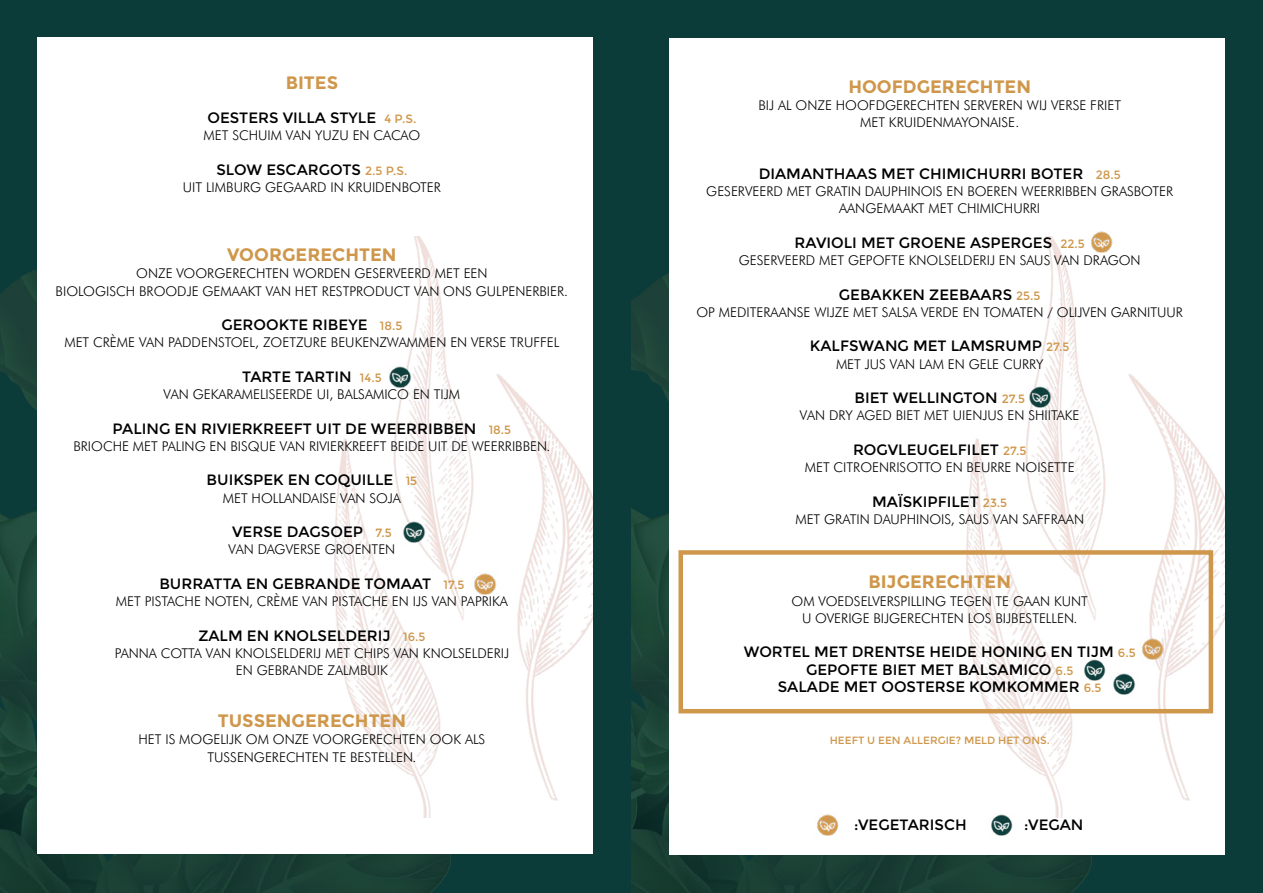
<style>
.page{position:relative;width:1263px;height:893px;background:#fff}
.page>*{position:absolute;margin:0;border:0;box-sizing:border-box;transform-origin:0 0}
.t1{font:700 18px "Montserrat";color:#cf974b}
.t2{font:15px/17.2px "Montserrat";color:#000;text-align:center}
.t3{font:300 13.5px/17.2px "Futura BT";color:#000;text-align:center}
.t4{font:10.5px "Montserrat";color:#cf974b}
.s1{font-size:12px;color:#cf974b}
</style>
<div class="page">
<div style="left:0;top:0;width:631px;height:893px;background:#0c3c39"></div>
<img style="left:0;top:269px;width:451px;height:624px">
<div style="left:37px;top:37px;width:555px;height:817px;background:#fff"></div>
<img style="left:334px;top:237px;width:258px;height:580px">
<div style="left:631px;top:0;width:632px;height:893px;background:#0c3c39"></div>
<img style="left:631px;top:249px;width:461px;height:644px">
<div style="left:670px;top:38px;width:555px;height:817px;background:#fff"></div>
<img style="left:843px;top:237px;width:382px;height:580px">
<img style="left:817px;top:814px;width:22px;height:22px">
<img style="left:989px;top:813px;width:28px;height:23px">
<div style="left:678px;top:550px;width:535px;height:163px;border:4px solid #cf974b"></div>
<img style="left:1140px;top:637px;width:28px;height:27px">
<img style="left:1081px;top:658px;width:29px;height:27px">
<img style="left:1111px;top:672px;width:29px;height:27px">
<img style="left:387px;top:365px;width:29px;height:27px">
<img style="left:401px;top:520px;width:29px;height:27px">
<img style="left:472px;top:572px;width:29px;height:27px">
<img style="left:1089px;top:231px;width:28px;height:26px">
<img style="left:1027px;top:385px;width:28px;height:27px">
<h1 class="t1" style="left:286px;top:72px;width:54px">BITES</h1>
<p class="t2" style="left:207px;top:109px;width:210px">OESTERS VILLA STYLE <span class="s1">4 P.S.</span></p>
<p class="t3" style="left:204px;top:127px;width:218px">MET SCHUIM VAN YUZU EN CACAO</p>
<p class="t2" style="left:216px;top:161px;width:192px">SLOW ESCARGOTS <span class="s1">2.5 P.S.</span></p>
<p class="t3" style="left:183px;top:179px;width:260px">UIT LIMBURG GEGAARD IN KRUIDENBOTER</p>
<h1 class="t1" style="left:227px;top:244px;width:171px">VOORGERECHTEN</h1>
<p class="t3" style="left:56px;top:265px;width:514px">ONZE VOORGERECHTEN WORDEN GESERVEERD MET EEN<br>BIOLOGISCH BROODJE GEMAAKT VAN HET RESTPRODUCT VAN ONS GULPENERBIER.</p>
<p class="t2" style="left:221px;top:316px;width:182px">GEROOKTE RIBEYE <span class="s1">18.5</span></p>
<p class="t3" style="left:64px;top:334px;width:497px">MET CRÈME VAN PADDENSTOEL, ZOETZURE BEUKENZWAMMEN EN VERSE TRUFFEL</p>
<p class="t2" style="left:242px;top:368px;width:141px">TARTE TARTIN <span class="s1">14.5</span></p>
<p class="t3" style="left:164px;top:386px;width:298px">VAN GEKARAMELISEERDE UI, BALSAMICO EN TIJM</p>
<p class="t2" style="left:113px;top:420px;width:400px">PALING EN RIVIERKREEFT UIT DE WEERRIBBEN <span class="s1">18.5</span></p>
<p class="t3" style="left:73px;top:437px;width:479px">BRIOCHE MET PALING EN BISQUE VAN RIVIERKREEFT BEIDE UIT DE WEERRIBBEN.</p>
<p class="t2" style="left:207px;top:472px;width:212px">BUIKSPEK EN COQUILLE <span class="s1">15</span></p>
<p class="t3" style="left:223px;top:489px;width:180px">MET HOLLANDAISE VAN SOJA</p>
<p class="t2" style="left:232px;top:523px;width:161px">VERSE DAGSOEP <span class="s1">7.5</span></p>
<p class="t3" style="left:228px;top:541px;width:168px">VAN DAGVERSE GROENTEN</p>
<p class="t2" style="left:159px;top:575px;width:307px">BURRATTA EN GEBRANDE TOMAAT <span class="s1">17.5</span></p>
<p class="t3" style="left:116px;top:593px;width:394px">MET PISTACHE NOTEN, CRÈME VAN PISTACHE EN IJS VAN PAPRIKA</p>
<p class="t2" style="left:198px;top:627px;width:229px">ZALM EN KNOLSELDERIJ <span class="s1">16.5</span></p>
<p class="t3" style="left:115px;top:644px;width:396px">PANNA COTTA VAN KNOLSELDERIJ MET CHIPS VAN KNOLSELDERIJ<br>EN GEBRANDE ZALMBUIK</p>
<h1 class="t1" style="left:218px;top:710px;width:190px">TUSSENGERECHTEN</h1>
<p class="t3" style="left:138px;top:731px;width:348px">HET IS MOGELIJK OM ONZE VOORGERECHTEN OOK ALS<br>TUSSENGERECHTEN TE BESTELLEN.</p>
<h1 class="t1" style="left:848px;top:75px;width:184px">HOOFDGERECHTEN</h1>
<p class="t3" style="left:758px;top:96px;width:364px">BIJ AL ONZE HOOFDGERECHTEN SERVEREN WIJ VERSE FRIET<br>MET KRUIDENMAYONAISE.</p>
<p class="t2" style="left:759px;top:165px;width:363px">DIAMANTHAAS MET CHIMICHURRI BOTER <span class="s1">28.5</span></p>
<p class="t3" style="left:706px;top:182px;width:468px">GESERVEERD MET GRATIN DAUPHINOIS EN BOEREN WEERRIBBEN GRASBOTER<br>AANGEMAAKT MET CHIMICHURRI</p>
<p class="t2" style="left:795px;top:234px;width:292px">RAVIOLI MET GROENE ASPERGES <span class="s1">22.5</span></p>
<p class="t3" style="left:739px;top:251px;width:403px">GESERVEERD MET GEPOFTE KNOLSELDERIJ EN SAUS VAN DRAGON</p>
<p class="t2" style="left:839px;top:286px;width:203px">GEBAKKEN ZEEBAARS <span class="s1">25.5</span></p>
<p class="t3" style="left:696px;top:303px;width:488px">OP MEDITERAANSE WIJZE MET SALSA VERDE EN TOMATEN / OLIJVEN GARNITUUR</p>
<p class="t2" style="left:810px;top:338px;width:261px">KALFSWANG MET LAMSRUMP <span class="s1">27.5</span></p>
<p class="t3" style="left:836px;top:355px;width:209px">MET JUS VAN LAM EN GELE CURRY</p>
<p class="t2" style="left:854px;top:389px;width:172px">BIET WELLINGTON <span class="s1">27.5</span></p>
<p class="t3" style="left:800px;top:407px;width:281px">VAN DRY AGED BIET MET UIENJUS EN SHIITAKE</p>
<p class="t2" style="left:853px;top:441px;width:175px">ROGVLEUGELFILET <span class="s1">27.5</span></p>
<p class="t3" style="left:805px;top:458px;width:271px">MET CITROENRISOTTO EN BEURRE NOISETTE</p>
<p class="t2" style="left:872px;top:493px;width:137px">MAÏSKIPFILET <span class="s1">23.5</span></p>
<p class="t3" style="left:795px;top:510px;width:290px">MET GRATIN DAUPHINOIS, SAUS VAN SAFFRAAN</p>
<h1 class="t1" style="left:868px;top:571px;width:144px">BIJGERECHTEN</h1>
<p class="t3" style="left:792px;top:592px;width:298px">OM VOEDSELVERSPILLING TEGEN TE GAAN KUNT<br>U OVERIGE BIJGERECHTEN LOS BIJBESTELLEN.</p>
<p class="t2" style="left:744px;top:644px;width:393px">WORTEL MET DRENTSE HEIDE HONING EN TIJM <span class="s1">6.5<br></span>GEPOFTE BIET MET BALSAMICO <span class="s1">6.5<br></span>SALADE MET OOSTERSE KOMKOMMER <span class="s1">6.5</span></p>
<p class="t4" style="left:830px;top:734px;width:221px">HEEFT U EEN ALLERGIE? MELD HET ONS.</p>
<p class="t2" style="left:854px;top:816px;width:114px">:VEGETARISCH</p>
<p class="t2" style="left:1024px;top:816px;width:61px">:VEGAN</p>
</div>
